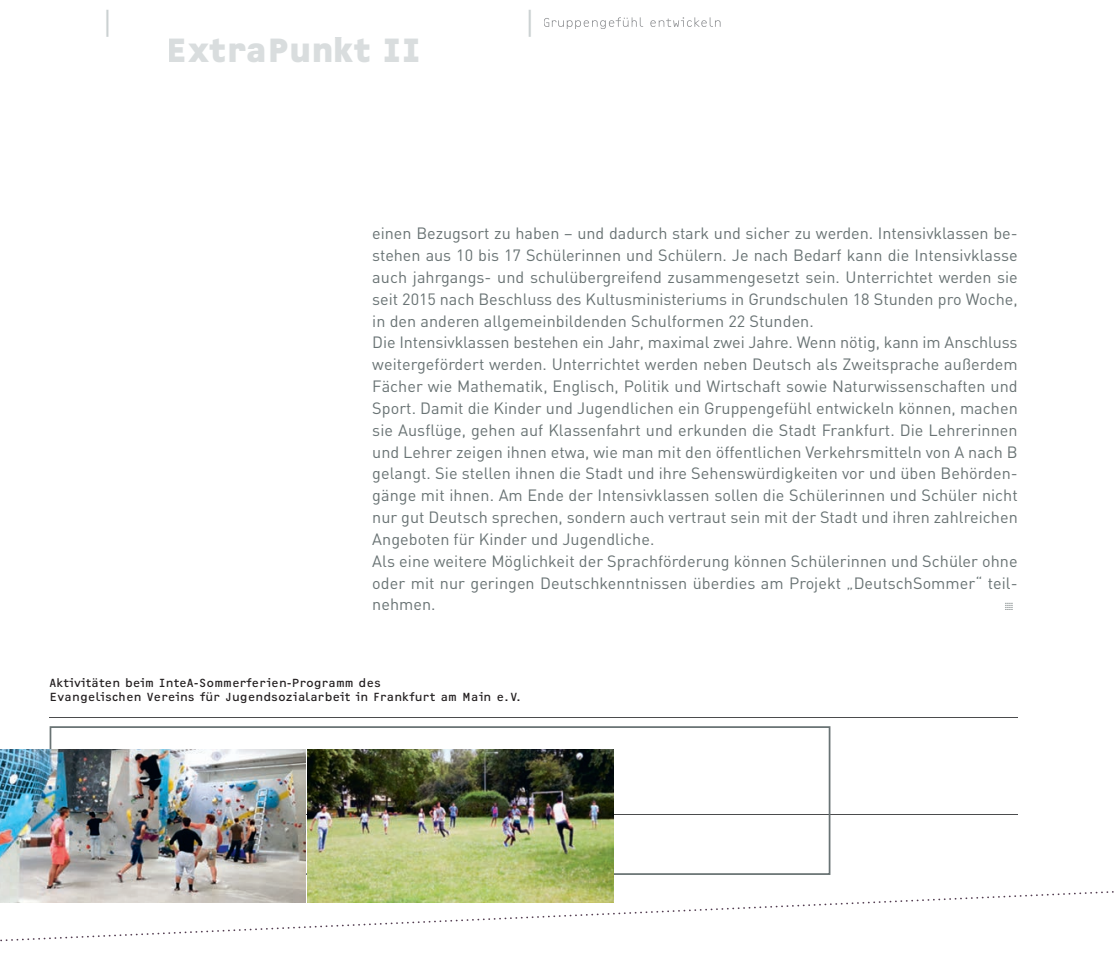
<style>
.page{position:relative;width:1117px;height:968px;background:#fff}
.page>*{position:absolute;margin:0;border:0;box-sizing:border-box;transform-origin:0 0}
.t1{font:700 35px "OCRF";letter-spacing:-.01em;color:#d9ddde}
.t2{font:300 35px "OCRF";color:#cbd1d2}
.t3{font:16.1px/21.9px "DIN";letter-spacing:.005em;color:#697374;text-align:justify}
.t4{font:12.25px/14px "OCRF";color:#231f20}
</style>
<div class="page">
<hr style="left:50px;top:814px;width:967px;height:1px;background:#4b4c4d">
<hr style="left:50px;top:717px;width:967px;height:1px;background:#4b4c4d">
<div style="left:50px;top:726px;width:780px;height:148px;border:2px solid #697374"></div>
<img style="left:0;top:749px;width:305px;height:137px">
<img style="left:308px;top:749px;width:305px;height:137px">
<svg style="left:544px;top:17px;width:111px;height:12px"></svg>
<svg style="left:0;top:886px;width:1114px;height:56px"></svg>
<h1 class="t2" style="left:99px;top:10px;width:18px">|</h1>
<h1 class="t2" style="left:521px;top:10px;width:18px">|</h1>
<h1 class="t1" style="left:165px;top:27px;width:257px">ExtraPunkt II</h1>
<p class="t3" style="left:372px;top:224px;width:646px">einen Bezugsort zu haben – und dadurch stark und sicher zu werden. Intensivklassen be&shy;stehen aus 10 bis 17 Schülerinnen und Schülern. Je nach Bedarf kann die Intensivklasse auch jahrgangs- und schulübergreifend zusammengesetzt sein. Unterrichtet werden sie seit 2015 nach Beschluss des Kultusministeriums in Grundschulen 18 Stunden pro Woche, in den anderen allgemeinbildenden Schulformen 22 Stunden.</p>
<p class="t3" style="left:372px;top:333px;width:646px">Die Intensivklassen bestehen ein Jahr, maximal zwei Jahre. Wenn nötig, kann im Anschluss weitergefördert werden. Unterrichtet werden neben Deutsch als Zweitsprache außerdem Fächer wie Mathematik, Englisch, Politik und Wirtschaft sowie Naturwissenschaften und Sport. Damit die Kinder und Jugendlichen ein Gruppengefühl entwickeln können, machen sie Ausflüge, gehen auf Klassenfahrt und erkunden die Stadt Frankfurt. Die Lehrerinnen und Lehrer zeigen ihnen etwa, wie man mit den öffentlichen Verkehrsmitteln von A nach B gelangt. Sie stellen ihnen die Stadt und ihre Sehenswürdigkeiten vor und üben Behörden&shy;gänge mit ihnen. Am Ende der Intensivklassen sollen die Schülerinnen und Schüler nicht nur gut Deutsch sprechen, sondern auch vertraut sein mit der Stadt und ihren zahlreichen Angeboten für Kinder und Jugendliche.</p>
<p class="t3" style="left:372px;top:552px;width:646px">Als eine weitere Möglichkeit der Sprachförderung können Schülerinnen und Schüler ohne oder mit nur geringen Deutschkenntnissen überdies am Projekt „DeutschSommer“ teil&shy;nehmen.</p>
<p class="t4" style="left:50px;top:676px;width:472px">Aktivitäten beim InteA-Sommerferien-Programm des<br>Evangelischen Vereins für Jugendsozialarbeit in Frankfurt am Main e. V.</p>
</div>
